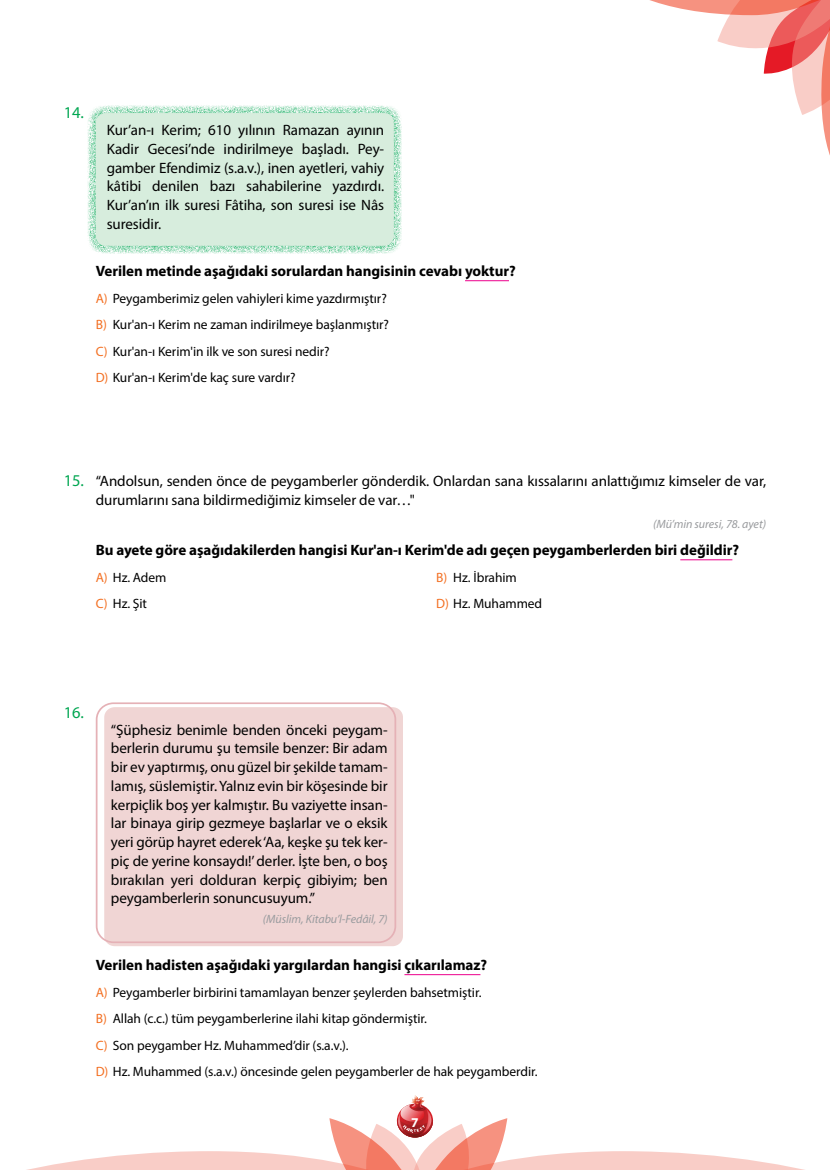
<style>
.page{position:relative;width:830px;height:1170px;background:#fff}
.page>*{position:absolute;margin:0;border:0;box-sizing:border-box;transform-origin:0 0}
.t1{font:16.5px "Myriad Pro";color:#00a651}
.t2{font:15px/18.8px "Myriad Pro";letter-spacing:-.005em;color:#000;text-align:justify}
.t3{font:700 15px "Myriad Pro";letter-spacing:-.005em;color:#000}
.t4{font:13.5px/26.5px "Myriad Pro";letter-spacing:-.005em;color:#000}
.t5{font:700 13.5px "Myriad Pro";color:#fff}
.t6{font:italic 12px "Myriad Pro";letter-spacing:-.005em;color:#999b9e}
.s1{color:#f36f21}
.s2{font-size:16.5px;color:#00a651}
</style>
<div class="page">
<svg style="left:32px;top:1095px;width:768px;height:74px"></svg>
<svg style="left:650px;top:0;width:179px;height:152px"></svg>
<hr style="left:465px;top:280px;width:43px;height:1px;background:#ec008c">
<hr style="left:680px;top:559px;width:52px;height:1px;background:#ec008c">
<hr style="left:404px;top:974px;width:76px;height:1px;background:#ec008c">
<div style="left:87px;top:105px;width:315px;height:149px;background:#00a651;opacity:.75"></div>
<div style="left:96px;top:113px;width:297px;height:133px;background:#d7eddd;border-radius:10px"></div>
<div style="left:104px;top:707px;width:299px;height:239px;background:#f0d5d4;border-radius:10px"></div>
<svg style="left:96px;top:702px;width:300px;height:241px"></svg>
<p class="t1" style="left:64px;top:102px;width:22px">14.</p>
<p class="t2" style="left:107px;top:120px;width:279px">Kur’an-ı Kerim; 610 yılının Ramazan ayının Kadir Gecesi’nde indirilmeye başladı. Pey&shy;gamber Efendimiz (s.a.v.), inen ayetleri, vahiy kâtibi denilen bazı sahabilerine yazdırdı.<br>Kur’an’ın ilk suresi Fâtiha, son suresi ise Nâs suresidir.</p>
<p class="t3" style="left:96px;top:261px;width:421px">Verilen metinde aşağıdaki sorulardan hangisinin cevabı yoktur?</p>
<p class="t4" style="left:96px;top:285px;width:295px"><span class="s1">A)</span> Peygamberimiz gelen vahiyleri kime yazdırmıştır?<br><span class="s1">B)</span> Kur'an-ı Kerim ne zaman indirilmeye başlanmıştır?<br><span class="s1">C)</span> Kur'an-ı Kerim'in ilk ve son suresi nedir?<br><span class="s1">D)</span> Kur'an-ı Kerim'de kaç sure vardır?</p>
<p class="t2" style="left:96px;top:471px;width:671px;text-indent:-32px"><span class="s2">15.</span> “Andolsun, senden önce de peygamberler gönderdik. Onlardan sana kıssalarını anlattığımız kimseler de var, durumlarını sana bildirmediğimiz kimseler de var…"</p>
<p class="t6" style="left:652px;top:516px;width:115px">(Mü’min suresi, 78. ayet)</p>
<p class="t3" style="left:96px;top:540px;width:644px">Bu ayete göre aşağıdakilerden hangisi Kur'an-ı Kerim'de adı geçen peygamberlerden biri değildir?</p>
<p class="t4" style="left:96px;top:563px;width:72px"><span class="s1">A)</span> Hz. Adem</p>
<p class="t4" style="left:436px;top:563px;width:82px"><span class="s1">B)</span> Hz. İbrahim</p>
<p class="t4" style="left:96px;top:590px;width:53px"><span class="s1">C)</span> Hz. Şit</p>
<p class="t4" style="left:436px;top:590px;width:107px"><span class="s1">D)</span> Hz. Muhammed</p>
<p class="t1" style="left:64px;top:702px;width:22px">16.</p>
<p class="t2" style="left:111px;top:720px;width:278px">“Şüphesiz benimle benden önceki peygam&shy;berlerin durumu şu temsile benzer: Bir adam bir ev yaptırmış, onu güzel bir şekilde tamam&shy;lamış, süslemiştir. Yalnız evin bir köşesinde bir kerpiçlik boş yer kalmıştır. Bu vaziyette insan&shy;lar binaya girip gezmeye başlarlar ve o eksik yeri görüp hayret ederek ‘Aa, keşke şu tek ker&shy;piç de yerine konsaydı!’ derler. İşte ben, o boş bırakılan yeri dolduran kerpiç gibiyim; ben peygamberlerin sonuncusuyum.”</p>
<p class="t6" style="left:263px;top:911px;width:126px">(Müslim, Kitabu’l-Fedâil, 7)</p>
<p class="t3" style="left:96px;top:955px;width:392px">Verilen hadisten aşağıdaki yargılardan hangisi çıkarılamaz?</p>
<p class="t4" style="left:96px;top:978px;width:443px"><span class="s1">A)</span> Peygamberler birbirini tamamlayan benzer şeylerden bahsetmiştir.<br><span class="s1">B)</span> Allah (c.c.) tüm peygamberlerine ilahi kitap göndermiştir.<br><span class="s1">C)</span> Son peygamber Hz. Muhammed’dir (s.a.v.).<br><span class="s1">D)</span> Hz. Muhammed (s.a.v.) öncesinde gelen peygamberler de hak peygamberdir.</p>
<p class="t5" style="left:411px;top:1113px;width:9px">7</p>
</div>
